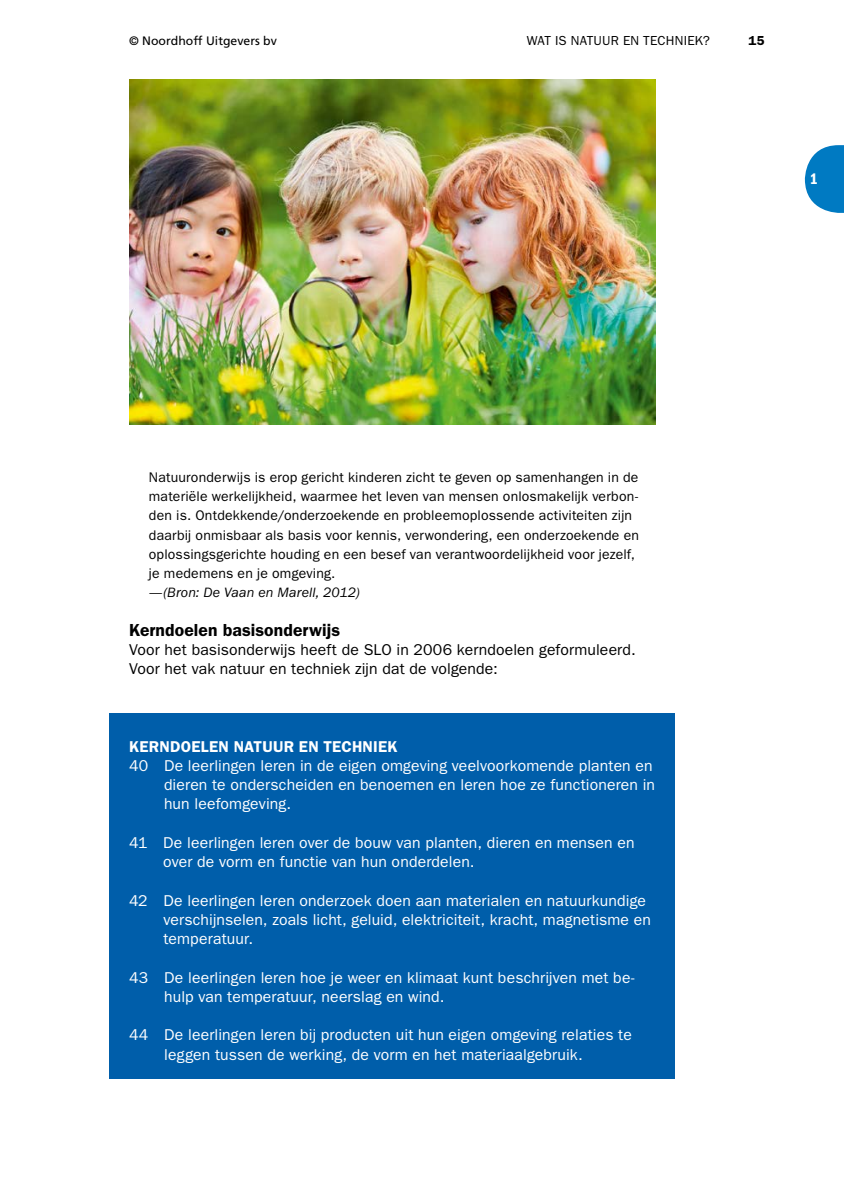
<style>
.page{position:relative;width:844px;height:1191px;background:#fff}
.page>*{position:absolute;margin:0;border:0;box-sizing:border-box;transform-origin:0 0}
.t1{font:600 17.5px "ITC Franklin Gothic Std";letter-spacing:.005em;color:#000}
.t2{font:15.75px/19.2px "ITC Franklin Gothic Std";letter-spacing:.005em;color:#fff}
.t3{font:15.75px/19.2px "ITC Franklin Gothic Std";letter-spacing:.005em;color:#000}
.t4{font:600 15.75px "ITC Franklin Gothic Std";letter-spacing:.015em;color:#fff}
.t5{font:15.75px "ITC Franklin Gothic Std Dm Cd";color:#fff}
.t6{font:14px/19.2px "ITC Franklin Gothic Std";letter-spacing:.01em;color:#000}
.t7{font:italic 14px "ITC Franklin Gothic Std";letter-spacing:.01em;color:#000}
.t8{font:13.12px "ITC Franklin Gothic Std";color:#000}
.t9{font:600 13.12px "ITC Franklin Gothic Std";color:#000}
.t10{font:12.25px "Frutiger LT Std";color:#000}
</style>
<div class="page">
<svg style="left:804px;top:145px;width:39px;height:68px"></svg>
<img style="left:129px;top:80px;width:526px;height:345px">
<div style="left:109px;top:713px;width:566px;height:365px;background:#005eaa"></div>
<p class="t10" style="left:129px;top:33px;width:149px">© Noordhoff Uitgevers bv</p>
<p class="t8" style="left:526px;top:33px;width:53px">Watisnatuur</p>
<p class="t8" style="left:623px;top:33px;width:29px">en techniek</p>
<p class="t8" style="left:702px;top:33px;width:9px">?</p>
<p class="t9" style="left:748px;top:32px;width:18px">15</p>
<p class="t5" style="left:809px;top:170px;width:10px">1</p>
<p class="t6" style="left:149px;top:467px;width:491px">Natuuronderwijs is erop gericht kinderen zicht te geven op samenhangen in de materiële werkelijkheid, waarmee het leven van mensen onlosmakelijk verbon&shy;den is. Ontdekkende/onderzoekende en probleemoplossende activiteiten zijn daarbij onmisbaar als basis voor kennis, verwondering, een onderzoekende en oplossingsgerichte houding en een besef van verantwoordelijkheid voor jezelf, je medemens en je omgeving.</p>
<p class="t7" style="left:149px;top:585px;width:212px">—(Bron: De Vaan en Marell, 2012)</p>
<p class="t1" style="left:129px;top:619px;width:212px">Kerndoelen basisonderwijs</p>
<p class="t3" style="left:129px;top:640px;width:508px">Voor het basisonderwijs heeft de SLO in 2006 kerndoelen geformuleerd.<br>Voor het vak natuur en techniek zijn dat de volgende:</p>
<p class="t4" style="left:129px;top:737px;width:270px">KERNDOELEN NATUUR EN TECHNIEK</p>
<p class="t2" style="left:164px;top:756px;width:492px;text-indent:-35px">40 De leerlingen leren in de eigen omgeving veelvoorkomende planten en dieren te onderscheiden en benoemen en leren hoe ze functioneren in hun leefomgeving.</p>
<p class="t2" style="left:163px;top:833px;width:472px;text-indent:-34px">41 De leerlingen leren over de bouw van planten, dieren en mensen en over de vorm en functie van hun onderdelen.</p>
<p class="t2" style="left:163px;top:890px;width:489px;text-indent:-34px">42 De leerlingen leren onderzoek doen aan materialen en natuurkundige verschijnselen, zoals licht, geluid, elektriciteit, kracht, magnetisme en temperatuur.</p>
<p class="t2" style="left:164px;top:967px;width:472px;text-indent:-35px">43 De leerlingen leren hoe je weer en klimaat kunt beschrijven met be&shy;hulp van temperatuur, neerslag en wind.</p>
<p class="t2" style="left:164px;top:1025px;width:469px;text-indent:-35px">44 De leerlingen leren bij producten uit hun eigen omgeving relaties te leggen tussen de werking, de vorm en het materiaalgebruik.</p>
</div>
